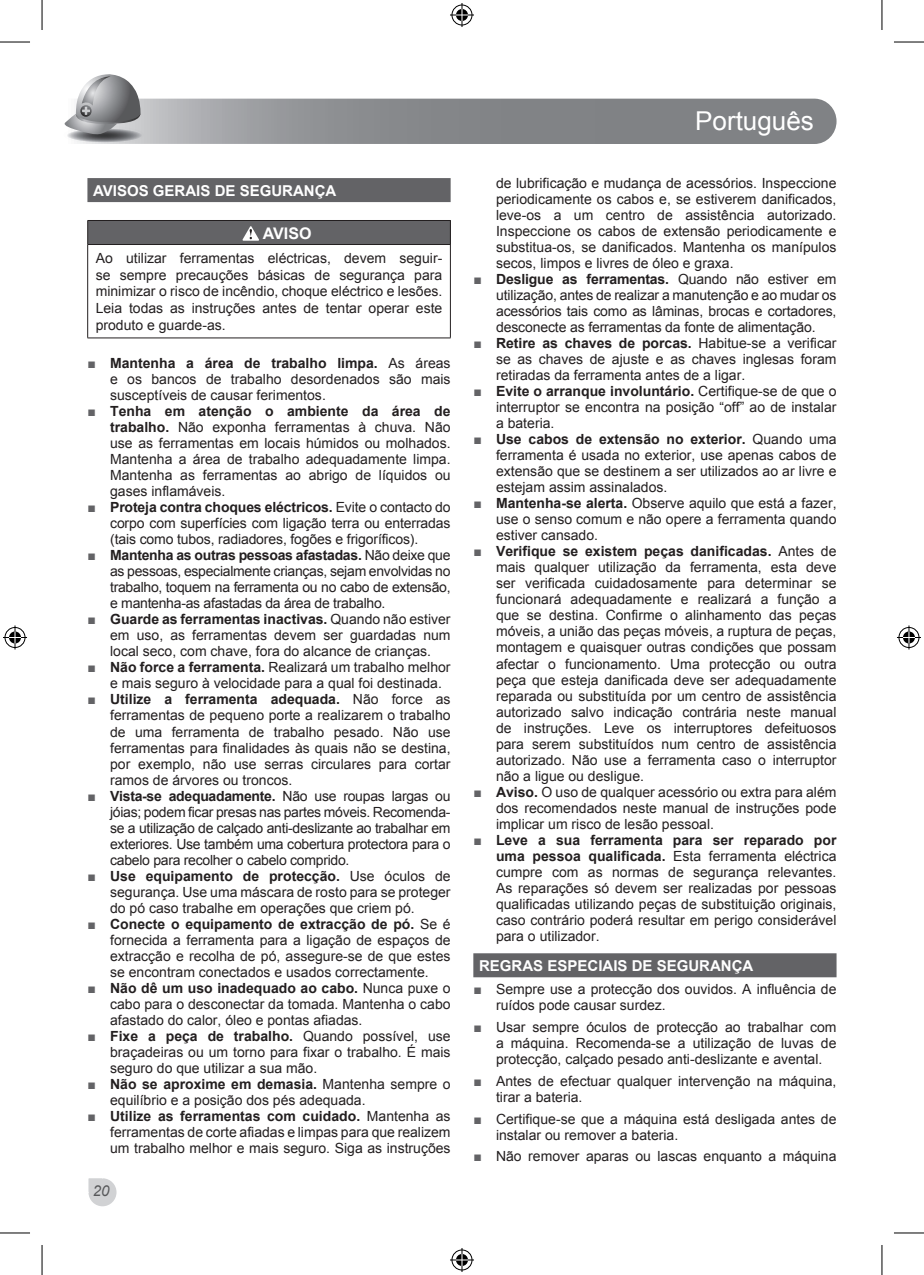
<style>
.page{position:relative;width:924px;height:1275px;background:#fff}
.page>*{position:absolute;margin:0;border:0;box-sizing:border-box;transform-origin:0 0}
.t1{font:26px "Arial";color:#fff}
.t2{font:700 16px "Arial";color:#fff}
.t3{font:700 15px "Arial";color:#fff}
.t4{font:italic 15px "Arial";color:#57585a}
.t5{font:14px/16px "Arial";color:#231f20;text-align:justify}
.s1{color:#636366}
.s2{font-weight:700}
</style>
<div class="page">
<svg style="left:64px;top:74px;width:772px;height:70px"></svg>
<svg style="left:88px;top:1178px;width:29px;height:29px"></svg>
<div style="left:87px;top:178px;width:363px;height:24px;background:#636366"></div>
<div style="left:88px;top:220px;width:362px;height:24px;background:#636366"></div>
<hr style="left:87px;top:245px;width:1px;height:93px;background:#231f20">
<hr style="left:450px;top:245px;width:1px;height:93px;background:#231f20">
<hr style="left:87px;top:337px;width:363px;height:1px;background:#231f20">
<svg style="left:87px;top:221px;width:1px;height:23px"></svg>
<svg style="left:450px;top:221px;width:1px;height:23px"></svg>
<hr style="left:87px;top:220px;width:363px;height:1px;background:#231f20">
<hr style="left:87px;top:244px;width:363px;height:1px;background:#231f20">
<svg style="left:242px;top:226px;width:17px;height:15px"></svg>
<div style="left:473px;top:953px;width:363px;height:24px;background:#636366"></div>
<hr style="left:0;top:42px;width:30px;height:1px;background:#000">
<hr style="left:893px;top:42px;width:30px;height:1px;background:#000">
<hr style="left:0;top:1232px;width:30px;height:1px;background:#000">
<hr style="left:893px;top:1232px;width:30px;height:1px;background:#000">
<hr style="left:42px;top:0;width:1px;height:30px;background:#000">
<hr style="left:42px;top:1245px;width:1px;height:30px;background:#000">
<hr style="left:881px;top:0;width:1px;height:30px;background:#000">
<hr style="left:881px;top:1245px;width:1px;height:30px;background:#000">
<svg style="left:450px;top:3px;width:24px;height:24px"></svg>
<svg style="left:450px;top:1248px;width:24px;height:24px"></svg>
<svg style="left:3px;top:625px;width:24px;height:24px"></svg>
<svg style="left:897px;top:625px;width:23px;height:24px"></svg>
<p class="t3" style="left:93px;top:181px;width:245px">AVISOS GERAIS DE SEGURANÇA</p>
<p class="t2" style="left:263px;top:223px;width:50px">AVISO</p>
<p class="t5" style="left:96px;top:249px;width:348px;line-height:16.8px">Ao utilizar ferramentas eléctricas, devem seguir&shy;se sempre precauções básicas de segurança para minimizar o risco de incêndio, choque eléctrico e lesões.<br>Leia todas as instruções antes de tentar operar este produto e guarde-as.</p>
<p class="t5" style="left:110px;top:355px;width:342px;text-indent:-23px"><span class="s1">■</span> <span class="s2">Mantenha a área de trabalho limpa.</span> As áreas e os bancos de trabalho desordenados são mais susceptíveis de causar ferimentos.</p>
<p class="t5" style="left:110px;top:403px;width:342px;text-indent:-23px"><span class="s1">■</span> <span class="s2">Tenha em atenção o ambiente da área de trabalho.</span> Não exponha ferramentas à chuva. Não use as ferramentas em locais húmidos ou molhados.<br>Mantenha a área de trabalho adequadamente limpa.<br>Mantenha as ferramentas ao abrigo de líquidos ou gases inflamáveis.</p>
<p class="t5" style="left:110px;top:499px;width:342px;text-indent:-23px"><span class="s1">■</span> <span class="s2">Proteja contra choques eléctricos.</span> Evite o contacto do corpo com superfícies com ligação terra ou enterradas (tais como tubos, radiadores, fogões e frigoríficos).</p>
<p class="t5" style="left:110px;top:547px;width:342px;text-indent:-23px"><span class="s1">■</span> <span class="s2">Mantenha as outras pessoas afastadas.</span> Não deixe que as pessoas, especialmente crianças, sejam envolvidas no trabalho, toquem na ferramenta ou no cabo de extensão, e mantenha-as afastadas da área de trabalho.</p>
<p class="t5" style="left:110px;top:611px;width:342px;text-indent:-23px"><span class="s1">■</span> <span class="s2">Guarde as ferramentas inactivas.</span> Quando não estiver em uso, as ferramentas devem ser guardadas num local seco, com chave, fora do alcance de crianças.</p>
<p class="t5" style="left:110px;top:659px;width:342px;text-indent:-23px"><span class="s1">■</span> <span class="s2">Não force a ferramenta.</span> Realizará um trabalho melhor e mais seguro à velocidade para a qual foi destinada.</p>
<p class="t5" style="left:110px;top:691px;width:342px;text-indent:-23px"><span class="s1">■</span> <span class="s2">Utilize a ferramenta adequada.</span> Não force as ferramentas de pequeno porte a realizarem o trabalho de uma ferramenta de trabalho pesado. Não use ferramentas para finalidades às quais não se destina, por exemplo, não use serras circulares para cortar ramos de árvores ou troncos.</p>
<p class="t5" style="left:110px;top:787px;width:342px;text-indent:-23px"><span class="s1">■</span> <span class="s2">Vista-se adequadamente.</span> Não use roupas largas ou jóias; podem ficar presas nas partes móveis. Recomenda&shy;se a utilização de calçado anti-deslizante ao trabalhar em exteriores. Use também uma cobertura protectora para o cabelo para recolher o cabelo comprido.</p>
<p class="t5" style="left:110px;top:867px;width:342px;text-indent:-23px"><span class="s1">■</span> <span class="s2">Use equipamento de protecção.</span> Use óculos de segurança. Use uma máscara de rosto para se proteger do pó caso trabalhe em operações que criem pó.</p>
<p class="t5" style="left:110px;top:915px;width:342px;text-indent:-23px"><span class="s1">■</span> <span class="s2">Conecte o equipamento de extracção de pó.</span> Se é fornecida a ferramenta para a ligação de espaços de extracção e recolha de pó, assegure-se de que estes se encontram conectados e usados correctamente.</p>
<p class="t5" style="left:110px;top:979px;width:342px;text-indent:-23px"><span class="s1">■</span> <span class="s2">Não dê um uso inadequado ao cabo.</span> Nunca puxe o cabo para o desconectar da tomada. Mantenha o cabo afastado do calor, óleo e pontas afiadas.</p>
<p class="t5" style="left:110px;top:1027px;width:342px;text-indent:-23px"><span class="s1">■</span> <span class="s2">Fixe a peça de trabalho.</span> Quando possível, use braçadeiras ou um torno para fixar o trabalho. É mais seguro do que utilizar a sua mão.</p>
<p class="t5" style="left:110px;top:1075px;width:342px;text-indent:-23px"><span class="s1">■</span> <span class="s2">Não se aproxime em demasia.</span> Mantenha sempre o equilíbrio e a posição dos pés adequada.</p>
<p class="t5" style="left:110px;top:1107px;width:342px;text-indent:-23px"><span class="s1">■</span> <span class="s2">Utilize as ferramentas com cuidado.</span> Mantenha as ferramentas de corte afiadas e limpas para que realizem um trabalho melhor e mais seguro. Siga as instruções</p>
<p class="t4" style="left:93px;top:1181px;width:18px">20</p>
<h1 class="t1" style="left:695px;top:104px;width:120px">Português</h1>
<p class="t5" style="left:496px;top:175px;width:342px">de lubrificação e mudança de acessórios. Inspeccione periodicamente os cabos e, se estiverem danificados, leve-os a um centro de assistência autorizado.<br>Inspeccione os cabos de extensão periodicamente e substitua-os, se danificados. Mantenha os manípulos secos, limpos e livres de óleo e graxa.</p>
<p class="t5" style="left:496px;top:271px;width:342px;text-indent:-23px"><span class="s1">■</span> <span class="s2">Desligue as ferramentas.</span> Quando não estiver em utilização, antes de realizar a manutenção e ao mudar os acessórios tais como as lâminas, brocas e cortadores, desconecte as ferramentas da fonte de alimentação.</p>
<p class="t5" style="left:496px;top:335px;width:342px;text-indent:-23px"><span class="s1">■</span> <span class="s2">Retire as chaves de porcas.</span> Habitue-se a verificar se as chaves de ajuste e as chaves inglesas foram retiradas da ferramenta antes de a ligar.</p>
<p class="t5" style="left:496px;top:383px;width:342px;text-indent:-23px"><span class="s1">■</span> <span class="s2">Evite o arranque involuntário.</span> Certifique-se de que o interruptor se encontra na posição “off” ao de instalar a bateria.</p>
<p class="t5" style="left:496px;top:431px;width:342px;text-indent:-23px"><span class="s1">■</span> <span class="s2">Use cabos de extensão no exterior.</span> Quando uma ferramenta é usada no exterior, use apenas cabos de extensão que se destinem a ser utilizados ao ar livre e estejam assim assinalados.</p>
<p class="t5" style="left:496px;top:495px;width:342px;text-indent:-23px"><span class="s1">■</span> <span class="s2">Mantenha-se alerta.</span> Observe aquilo que está a fazer, use o senso comum e não opere a ferramenta quando estiver cansado.</p>
<p class="t5" style="left:496px;top:543px;width:342px;text-indent:-23px"><span class="s1">■</span> <span class="s2">Verifique se existem peças danificadas.</span> Antes de mais qualquer utilização da ferramenta, esta deve ser verificada cuidadosamente para determinar se funcionará adequadamente e realizará a função a que se destina. Confirme o alinhamento das peças móveis, a união das peças móveis, a ruptura de peças, montagem e quaisquer outras condições que possam afectar o funcionamento. Uma protecção ou outra peça que esteja danificada deve ser adequadamente reparada ou substituída por um centro de assistência autorizado salvo indicação contrária neste manual de instruções. Leve os interruptores defeituosos para serem substituídos num centro de assistência autorizado. Não use a ferramenta caso o interruptor não a ligue ou desligue.</p>
<p class="t5" style="left:496px;top:783px;width:342px;text-indent:-23px"><span class="s1">■</span> <span class="s2">Aviso.</span> O uso de qualquer acessório ou extra para além dos recomendados neste manual de instruções pode implicar um risco de lesão pessoal.</p>
<p class="t5" style="left:496px;top:831px;width:342px;text-indent:-23px"><span class="s1">■</span> <span class="s2">Leve a sua ferramenta para ser reparado por uma pessoa qualificada.</span> Esta ferramenta eléctrica cumpre com as normas de segurança relevantes.<br>As reparações só devem ser realizadas por pessoas qualificadas utilizando peças de substituição originais, caso contrário poderá resultar em perigo considerável para o utilizador.</p>
<p class="t3" style="left:479px;top:956px;width:276px">REGRAS ESPECIAIS DE SEGURANÇA</p>
<p class="t5" style="left:496px;top:981px;width:342px;text-indent:-23px"><span class="s1">■</span> Sempre use a protecção dos ouvidos. A influência de ruídos pode causar surdez.</p>
<p class="t5" style="left:496px;top:1019px;width:342px;text-indent:-23px"><span class="s1">■</span> Usar sempre óculos de protecção ao trabalhar com a máquina. Recomenda-se a utilização de luvas de protecção, calçado pesado anti-deslizante e avental.</p>
<p class="t5" style="left:496px;top:1073px;width:342px;text-indent:-23px"><span class="s1">■</span> Antes de efectuar qualquer intervenção na máquina, tirar a bateria.</p>
<p class="t5" style="left:496px;top:1110px;width:342px;text-indent:-23px"><span class="s1">■</span> Certifique-se que a máquina está desligada antes de instalar ou remover a bateria.</p>
<p class="t5" style="left:473px;top:1148px;width:364px"><span class="s1">■</span> Não remover aparas ou lascas enquanto a máquina</p>
</div>
